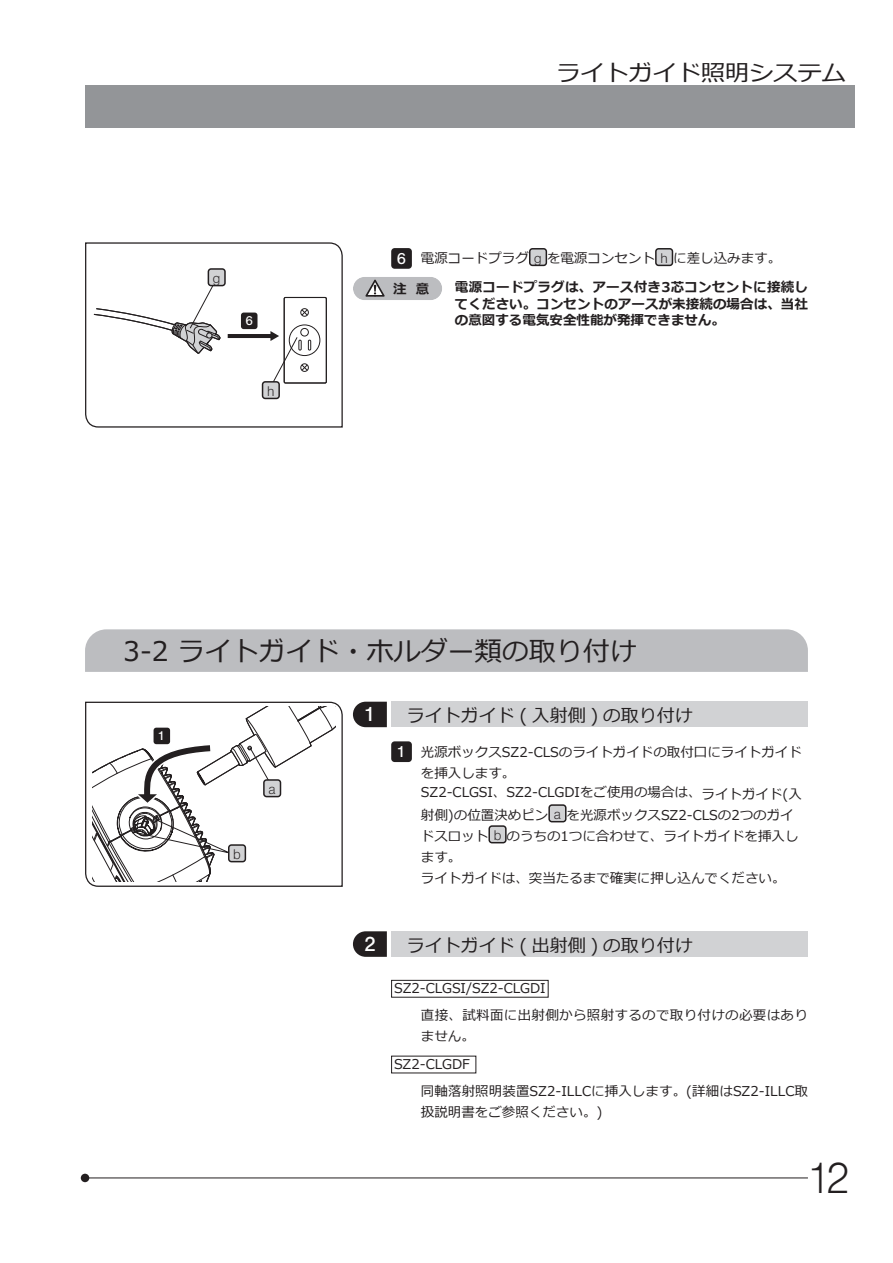
<style>
.page{position:relative;width:893px;height:1263px;background:#fff}
.page>*{position:absolute;margin:0;border:0;box-sizing:border-box;transform-origin:0 0}
.t1{font:42px "Olympus Leicht Normal";color:#231f20}
.t2{font:27px "Meiryo";color:#231f20}
.t3{font:22.5px "Meiryo";letter-spacing:-.025em;color:#231f20;scale:1.1 1}
.t4{font:19.5px "Olympus Leicht Halbfett";color:#fff}
.t5{font:18px "Meiryo";color:#231f20}
.t6{font:15.15px "Olympus Leicht Halbfett";color:#fff}
.t7{font:13.5px/21px "Meiryo";color:#231f20}
.t8{font:700 13.5px/29px "Meiryo";letter-spacing:.005em;color:#231f20}
.t9{font:13.5px/26.8px "Meiryo";letter-spacing:.025em;color:#231f20}
.t10{font:13.5px "Olympus Leicht Normal";color:#231f20}
.t11{font:12.15px "Olympus Leicht Halbfett";color:#fff}
.s1{font-weight:400}
.s2{font-family:"Olympus Leicht Normal";font-weight:400}
.s3{font-family:"Olympus Leicht Normal"}
</style>
<div class="page">
<svg style="left:85px;top:242px;width:258px;height:186px"></svg>
<svg style="left:85px;top:701px;width:258px;height:186px"></svg>
<div style="left:81px;top:1174px;width:8px;height:8px;background:#231f20;border-radius:50%"></div>
<hr style="left:85px;top:1177px;width:723px;height:1px;background:#231f20">
<div style="left:85px;top:85px;width:770px;height:43px;background:#939598"></div>
<svg style="left:93px;top:276px;width:218px;height:113px"></svg>
<div style="left:208px;top:269px;width:17px;height:17px;background:#d1d2d4;border-radius:3px"></div>
<div style="left:208px;top:268px;width:18px;height:18px;border:2px solid #231f20;border-radius:3px"></div>
<div style="left:263px;top:382px;width:16px;height:16px;background:#d1d2d4;border-radius:3px"></div>
<div style="left:262px;top:381px;width:18px;height:18px;border:2px solid #231f20;border-radius:3px"></div>
<div style="left:530px;top:249px;width:16px;height:16px;background:#d1d2d4;border-radius:3px"></div>
<div style="left:529px;top:248px;width:18px;height:18px;border:2px solid #231f20;border-radius:3px"></div>
<div style="left:656px;top:249px;width:16px;height:16px;background:#d1d2d4;border-radius:3px"></div>
<div style="left:655px;top:248px;width:18px;height:18px;border:2px solid #231f20;border-radius:3px"></div>
<div style="left:391px;top:248px;width:21px;height:21px;background:#231f20;border-radius:3px"></div>
<div style="left:353px;top:277px;width:89px;height:23px;background:#bcbdc0;border-radius:12px"></div>
<svg style="left:365px;top:280px;width:20px;height:17px"></svg>
<div style="left:241px;top:313px;width:16px;height:16px;background:#231f20;border-radius:3px"></div>
<div style="left:391px;top:702px;width:417px;height:25px;background:#d1d2d4"></div>
<svg style="left:353px;top:702px;width:34px;height:25px"></svg>
<svg style="left:92px;top:707px;width:244px;height:175px"></svg>
<div style="left:264px;top:780px;width:16px;height:16px;background:#d1d2d4;border-radius:3px"></div>
<div style="left:263px;top:779px;width:18px;height:18px;border:2px solid #231f20;border-radius:3px"></div>
<div style="left:85px;top:629px;width:723px;height:43px;background:#bcbdc0"></div>
<div style="left:549px;top:805px;width:17px;height:17px;background:#d1d2d4;border-radius:3px"></div>
<div style="left:548px;top:804px;width:18px;height:18px;border:2px solid #231f20;border-radius:3px"></div>
<div style="left:489px;top:826px;width:17px;height:17px;background:#d1d2d4;border-radius:3px"></div>
<div style="left:488px;top:825px;width:19px;height:18px;border:2px solid #231f20;border-radius:3px"></div>
<div style="left:391px;top:741px;width:21px;height:21px;background:#231f20;border-radius:3px"></div>
<div style="left:154px;top:728px;width:16px;height:16px;background:#231f20;border-radius:3px"></div>
<div style="left:229px;top:845px;width:16px;height:17px;background:#d1d2d4;border-radius:3px"></div>
<div style="left:228px;top:844px;width:18px;height:18px;border:2px solid #231f20;border-radius:3px"></div>
<div style="left:391px;top:931px;width:417px;height:26px;background:#d1d2d4"></div>
<svg style="left:353px;top:931px;width:34px;height:26px"></svg>
<div style="left:391px;top:980px;width:158px;height:17px;border:1px solid #231f20"></div>
<p class="t10" style="left:213px;top:270px;width:9px">g</p>
<p class="t11" style="left:246px;top:314px;width:8px">6</p>
<p class="t10" style="left:267px;top:383px;width:9px">h</p>
<h3 class="t3" style="left:556px;top:57px;width:265px">ライトガイド照明システム</h3>
<p class="t8" style="left:455px;top:245px;width:355px;text-indent:-34px"><span class="s1">電源コードプラグ</span> <span class="s2">g</span> <span class="s1">を電源コンセント</span> <span class="s2">h</span> <span class="s1">に差し込みます。<br></span>電源コードプラグは、アース付き3芯コンセントに接続し</p>
<p class="t8" style="left:455px;top:296px;width:355px;line-height:16.2px">てください。コンセントのアースが未接続の場合は、当社の意図する電気安全性能が発揮できません。</p>
<p class="t6" style="left:397px;top:250px;width:10px">6</p>
<p class="t8" style="left:393px;top:275px;width:38px">注 意</p>
<h2 class="t2" style="left:123px;top:632px;width:515px">3-2 ライトガイド・ホルダー類の取り付け</h2>
<p class="t11" style="left:158px;top:729px;width:8px">1</p>
<p class="t10" style="left:233px;top:846px;width:9px">b</p>
<p class="t10" style="left:269px;top:781px;width:9px">a</p>
<h3 class="t4" style="left:364px;top:703px;width:13px">1</h3>
<h3 class="t5" style="left:407px;top:703px;width:287px">ライトガイド ( 入射側 ) の取り付け</h3>
<p class="t6" style="left:397px;top:743px;width:10px">1</p>
<p class="t7" style="left:421px;top:742px;width:382px">光源ボックスSZ2-CLSのライトガイドの取付口にライトガイドを挿入します。</p>
<p class="t7" style="left:421px;top:782px;width:382px;line-height:22.5px">SZ2-CLGSI、SZ2-CLGDIをご使用の場合は、ライトガイド(入射側)の位置決めピン <span class="s3">a</span> を光源ボックスSZ2-CLSの2つのガイ</p>
<p class="t7" style="left:421px;top:826px;width:379px">ドスロット <span class="s3">b</span> のうちの1つに合わせて、ライトガイドを挿入します。<br>ライトガイドは、突当たるまで確実に押し込んでください。</p>
<h3 class="t4" style="left:364px;top:933px;width:13px">2</h3>
<h3 class="t5" style="left:407px;top:932px;width:287px">ライトガイド ( 出射側 ) の取り付け</h3>
<p class="t9" style="left:421px;top:975px;width:388px;text-indent:-27px">SZ2-CLGSI/SZ2-CLGDI<br>直接、試料面に出射側から照射するので取り付けの必要はあり</p>
<p class="t7" style="left:421px;top:1026px;width:55px">ません。</p>
<p class="t7" style="left:394px;top:1054px;width:77px">SZ2-CLGDF</p>
<p class="t7" style="left:421px;top:1081px;width:389px">同軸落射照明装置SZ2-ILLCに挿入します。(詳細はSZ2-ILLC取</p>
<p class="t7" style="left:421px;top:1102px;width:183px">扱説明書をご参照ください。)</p>
<h1 class="t1" style="left:809px;top:1153px;width:42px">12</h1>
</div>
